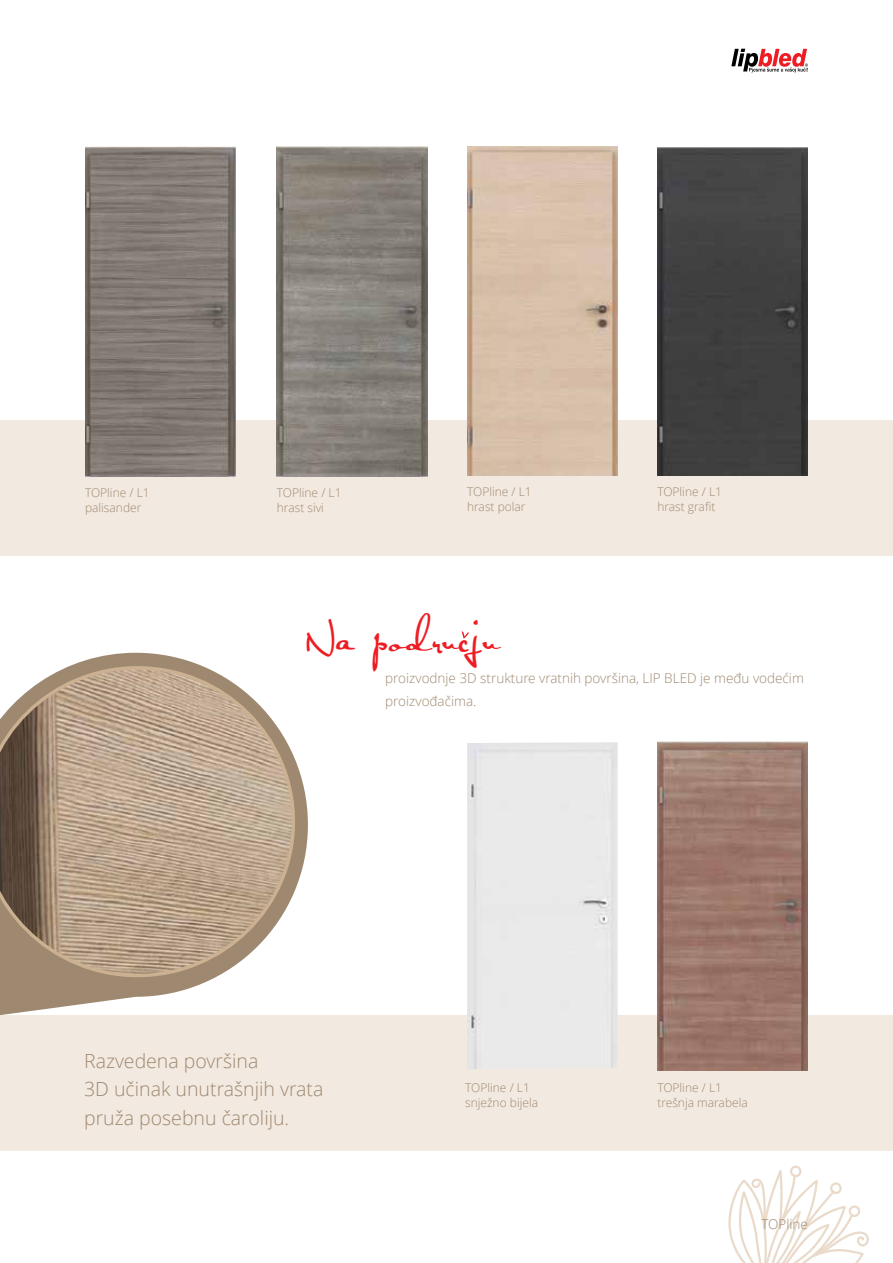
<style>
.page{position:relative;width:893px;height:1263px;background:#fff}
.page>*{position:absolute;margin:0;border:0;box-sizing:border-box;transform-origin:0 0}
.t1{font:37.8px "Satisfaction";color:#ed1d24}
.t2{font:300 19.5px/28.5px "Open Sans";color:#9e8970}
.t3{font:300 13.5px/22.5px "Open Sans";color:#9e8970}
.t4{font:300 12px/15px "Open Sans";color:#9e8970}
</style>
<div class="page">
<svg style="left:731px;top:49px;width:77px;height:23px"></svg>
<div style="left:0;top:421px;width:893px;height:135px;background:#f2e9e0"></div>
<img style="left:85px;top:147px;width:151px;height:329px">
<img style="left:277px;top:147px;width:150px;height:329px">
<svg style="left:728px;top:1165px;width:141px;height:98px"></svg>
<div style="left:0;top:1015px;width:893px;height:135px;background:#f2e9e0"></div>
<div style="left:467px;top:742px;width:151px;height:327px;background:#eaeaea"></div>
<img style="left:657px;top:741px;width:151px;height:329px">
<img style="left:467px;top:146px;width:151px;height:329px">
<img style="left:657px;top:147px;width:151px;height:328px">
<svg style="left:0;top:653px;width:308px;height:362px"></svg>
<svg style="left:0;top:666px;width:295px;height:311px;background:#b5a18c"></svg>
<svg style="left:462px;top:631px;width:7px;height:8px"></svg>
<p class="t4" style="left:85px;top:485px;width:66px">TOPline / L1 palisander</p>
<p class="t4" style="left:277px;top:485px;width:66px">TOPline / L1 hrast sivi</p>
<p class="t4" style="left:467px;top:484px;width:66px">TOPline / L1 hrast polar</p>
<p class="t4" style="left:657px;top:484px;width:66px">TOPline / L1 hrast grafit</p>
<p class="t1" style="left:307px;top:614px;width:193px">Na podrucju</p>
<p class="t3" style="left:385px;top:667px;width:420px">proizvodnje 3D strukture vratnih površina, LIP BLED je među vodećim proizvođačima.</p>
<p class="t2" style="left:84px;top:1046px;width:241px">Razvedena površina<br>3D učinak unutrašnjih vrata pruža posebnu čaroliju.</p>
<p class="t4" style="left:465px;top:1080px;width:74px">TOPline / L1 snježno bijela</p>
<p class="t4" style="left:657px;top:1080px;width:92px">TOPline / L1 trešnja marabela</p>
<p class="t3" style="left:761px;top:1212px;width:48px">TOPline</p>
</div>
